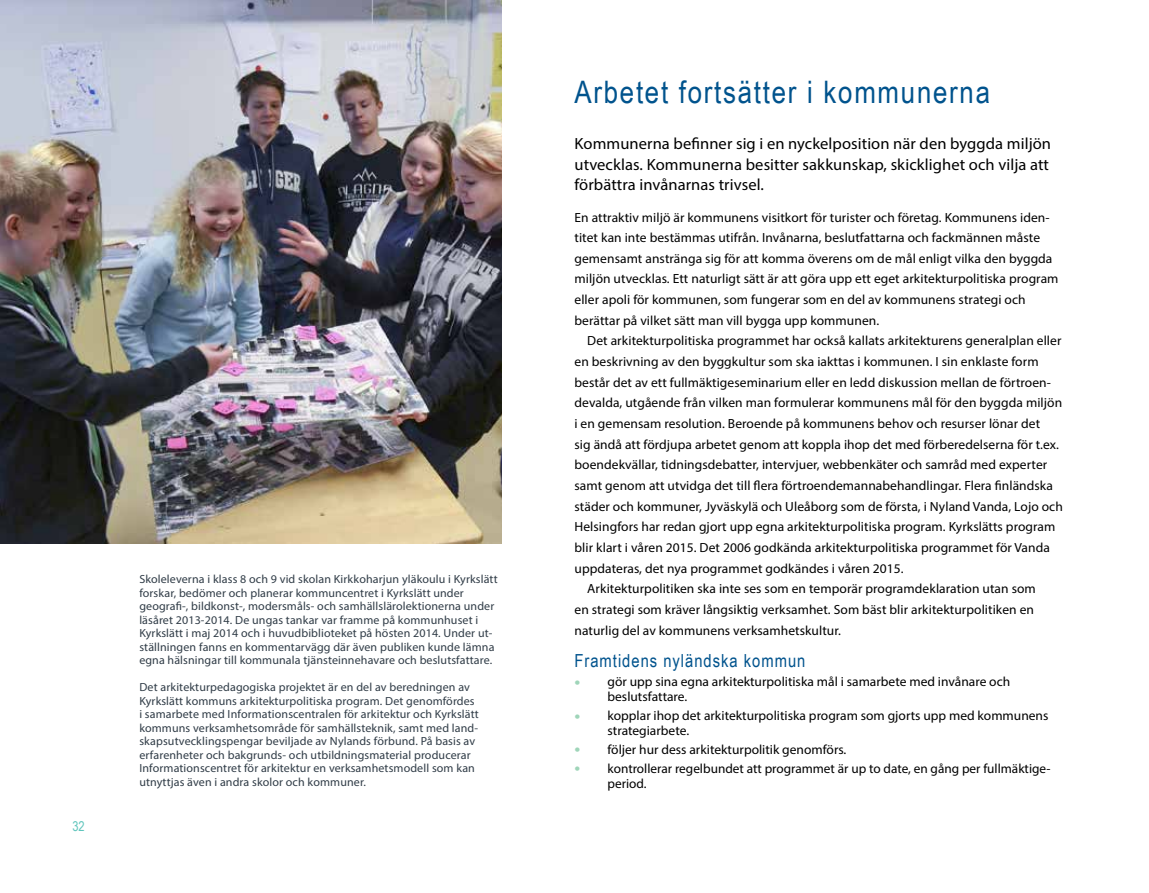
<style>
.page{position:relative;width:1149px;height:893px;background:#fff}
.page>*{position:absolute;margin:0;border:0;box-sizing:border-box;transform-origin:0 0}
.t1{font:31.05px "Arial Narrow";letter-spacing:.055em;color:#00538d}
.t2{font:18px "Arial Narrow";letter-spacing:.055em;color:#00538d}
.t3{font:16.2px/20.7px "Myriad Pro";letter-spacing:.005em;color:#000}
.t4{font:13.5px "Arial Narrow";color:#5fc5bc}
.t5{font:13.35px/20.7px "Myriad Pro";letter-spacing:.005em;color:#000}
.t6{font:11.85px/13.5px "Myriad Pro";letter-spacing:.01em;color:#303c47}
.s1{font-size:20.7px;color:#9fd5b9}
</style>
<div class="page">
<img style="left:0;top:0;width:501px;height:543px">
<p class="t4" style="left:72px;top:816px;width:14px">32</p>
<p class="t6" style="left:139px;top:572px;width:359px">Skoleleverna i klass 8 och 9 vid skolan Kirkkoharjun yläkoulu i Kyrkslätt forskar, bedömer och planerar kommuncentret i Kyrkslätt under geografi-, bildkonst-, modersmåls- och samhällslärolektionerna under läsåret 2013-2014. De ungas tankar var framme på kommunhuset i Kyrkslätt i maj 2014 och i huvudbiblioteket på hösten 2014. Under ut&shy;ställningen fanns en kommentarvägg där även publiken kunde lämna egna hälsningar till kommunala tjänsteinnehavare och beslutsfattare.</p>
<p class="t6" style="left:139px;top:680px;width:341px">Det arkitekturpedagogiska projektet är en del av beredningen av Kyrkslätt kommuns arkitekturpolitiska program. Det genomfördes i samarbete med Informationscentralen för arkitektur och Kyrkslätt kommuns verksamhetsområde för samhällsteknik, samt med land&shy;skapsutvecklingspengar beviljade av Nylands förbund. På basis av erfarenheter och bakgrunds- och utbildningsmaterial producerar Informationscentret för arkitektur en verksamhetsmodell som kan utnyttjas även i andra skolor och kommuner.</p>
<h1 class="t1" style="left:574px;top:70px;width:417px">Arbetet fortsätter i kommunerna</h1>
<p class="t3" style="left:574px;top:133px;width:478px">Kommunerna befinner sig i en nyckelposition när den byggda miljön utvecklas. Kommunerna besitter sakkunskap, skicklighet och vilja att förbättra invånarnas trivsel.</p>
<p class="t5" style="left:574px;top:206px;width:485px">En attraktiv miljö är kommunens visitkort för turister och företag. Kommunens iden&shy;titet kan inte bestämmas utifrån. Invånarna, beslutfattarna och fackmännen måste gemensamt anstränga sig för att komma överens om de mål enligt vilka den byggda miljön utvecklas. Ett naturligt sätt är att göra upp ett eget arkitekturpolitiska program eller apoli för kommunen, som fungerar som en del av kommunens strategi och berättar på vilket sätt man vill bygga upp kommunen.</p>
<p class="t5" style="left:587px;top:330px;width:475px">Det arkitekturpolitiska programmet har också kallats arkitekturens generalplan eller</p>
<p class="t5" style="left:574px;top:351px;width:465px">en beskrivning av den byggkultur som ska iakttas i kommunen. I sin enklaste form</p>
<p class="t5" style="left:574px;top:372px;width:478px">består det av ett fullmäktigeseminarium eller en ledd diskussion mellan de förtroen-</p>
<p class="t5" style="left:574px;top:392px;width:489px">devalda, utgående från vilken man formulerar kommunens mål för den byggda miljön</p>
<p class="t5" style="left:574px;top:413px;width:467px">i en gemensam resolution. Beroende på kommunens behov och resurser lönar det</p>
<p class="t5" style="left:574px;top:434px;width:486px">sig ändå att fördjupa arbetet genom att koppla ihop det med förberedelserna för t.ex.</p>
<p class="t5" style="left:574px;top:454px;width:474px">boendekvällar, tidningsdebatter, intervjuer, webbenkäter och samråd med experter</p>
<p class="t5" style="left:574px;top:475px;width:480px">samt genom att utvidga det till flera förtroendemannabehandlingar. Flera finländska</p>
<p class="t5" style="left:574px;top:496px;width:490px">städer och kommuner, Jyväskylä och Uleåborg som de första, i Nyland Vanda, Lojo och</p>
<p class="t5" style="left:574px;top:516px;width:482px">Helsingfors har redan gjort upp egna arkitekturpolitiska program. Kyrkslätts program</p>
<p class="t5" style="left:574px;top:537px;width:477px">blir klart i våren 2015. Det 2006 godkända arkitekturpolitiska programmet för Vanda</p>
<p class="t5" style="left:574px;top:558px;width:330px">uppdateras, det nya programmet godkändes i våren 2015.</p>
<p class="t5" style="left:587px;top:578px;width:450px">Arkitekturpolitiken ska inte ses som en temporär programdeklaration utan som</p>
<p class="t5" style="left:574px;top:599px;width:461px">en strategi som kräver långsiktig verksamhet. Som bäst blir arkitekturpolitiken en</p>
<p class="t5" style="left:574px;top:620px;width:268px">naturlig del av kommunens verksamhetskultur.</p>
<h2 class="t2" style="left:574px;top:648px;width:232px">Framtidens nyländska kommun</h2>
<p class="t5" style="left:607px;top:674px;width:404px;line-height:14.7px;text-indent:-33px"><span class="s1">•</span> gör upp sina egna arkitekturpolitiska mål i samarbete med invånare och beslutsfattare.</p>
<p class="t5" style="left:607px;top:708px;width:442px;line-height:14.7px;text-indent:-33px"><span class="s1">•</span> kopplar ihop det arkitekturpolitiska program som gjorts upp med kommunens strategiarbete.</p>
<p class="t5" style="left:574px;top:739px;width:273px"><span class="s1">•</span> följer hur dess arkitekturpolitik genomförs.</p>
<p class="t5" style="left:607px;top:761px;width:444px;line-height:14.7px;text-indent:-33px"><span class="s1">•</span> kontrollerar regelbundet att programmet är up to date, en gång per fullmäktige&shy;period.</p>
</div>
